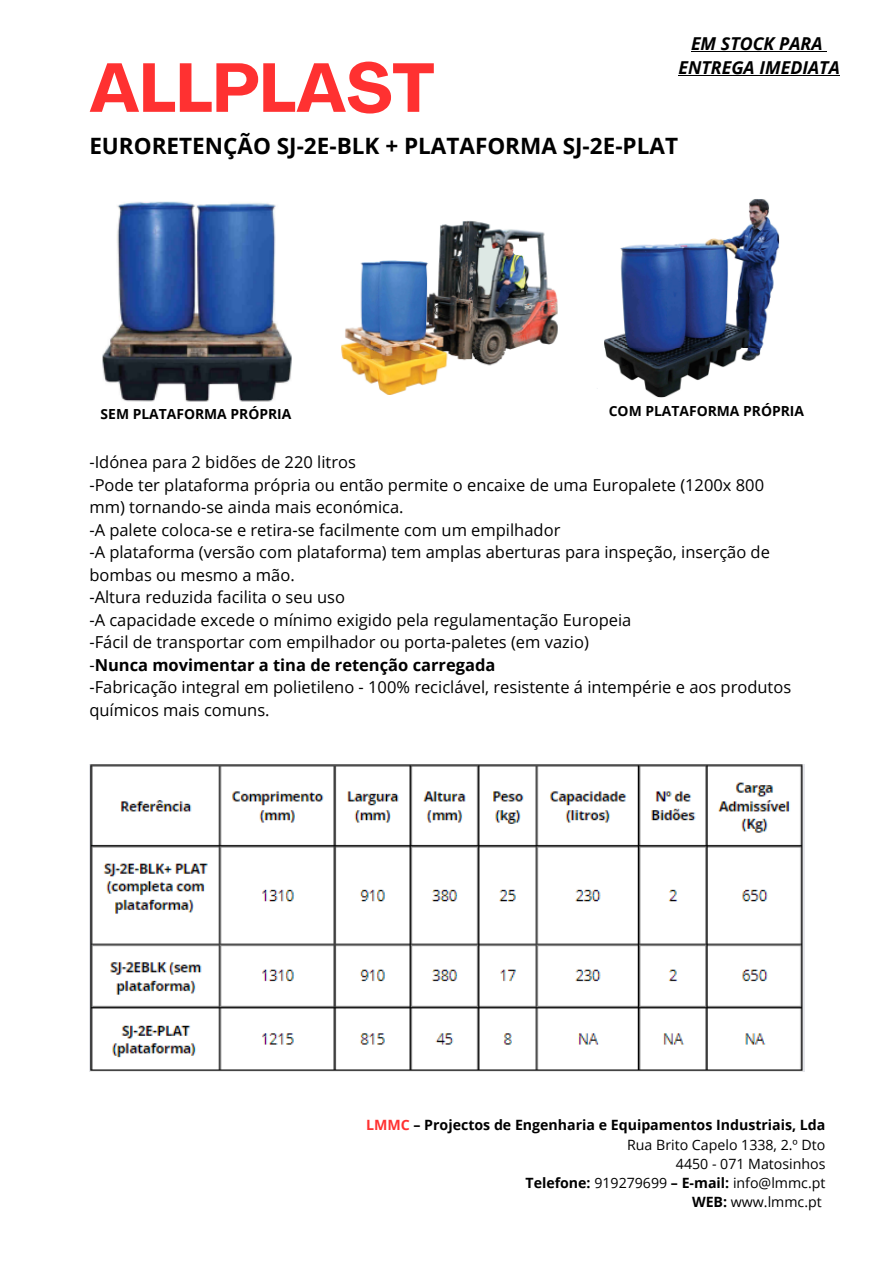
<style>
.page{position:relative;width:894px;height:1264px;background:#fff}
.page>*{position:absolute;margin:0;border:0;box-sizing:border-box;transform-origin:0 0}
.t1{font:700 68.1px "Agrandir";color:#ff3131}
.t2{font:700 22.5px "Open Sans";color:#000}
.t3{font:italic 700 17.7px/24.5px "Open Sans";color:#000;text-align:center}
.t4{font:16.5px/22.5px "Open Sans";color:#000}
.t5{font:14.1px "Open Sans";color:#000}
.t6{font:700 14.1px "Open Sans";color:#000}
.t7{font:700 13.95px "Open Sans";color:#000}
.s1{font-weight:700}
.s2{color:#ff3131}
</style>
<div class="page">
<img style="left:102px;top:201px;width:190px;height:201px">
<img style="left:341px;top:220px;width:217px;height:175px">
<img style="left:597px;top:199px;width:183px;height:199px">
<img style="left:89px;top:764px;width:715px;height:307px">
<hr style="left:690px;top:51px;width:132px;height:1px;background:#000">
<hr style="left:678px;top:75px;width:161px;height:1px;background:#000">
<p class="t1" style="left:89px;top:61px;width:347px">ALLPLAST</p>
<p class="t3" style="left:678px;top:31px;width:163px">EM STOCK PARA<br>ENTREGA IMEDIATA</p>
<p class="t2" style="left:89px;top:130px;width:590px">EURORETENÇÃO SJ-2E-BLK + PLATAFORMA SJ-2E-PLAT</p>
<h4 class="t7" style="left:101px;top:404px;width:192px">SEM PLATAFORMA PRÓPRIA</h4>
<h5 class="t7" style="left:608px;top:400px;width:197px">COM PLATAFORMA PRÓPRIA</h5>
<p class="t4" style="left:89px;top:450px;width:703px">-Idónea para 2 bidões de 220 litros<br>-Pode ter plataforma própria ou então permite o encaixe de uma Europalete (1200x 800 mm) tornando-se ainda mais económica.<br>-A palete coloca-se e retira-se facilmente com um empilhador<br>-A plataforma (versão com plataforma) tem amplas aberturas para inspeção, inserção de bombas ou mesmo a mão.<br>-Altura reduzida facilita o seu uso<br>-A capacidade excede o mínimo exigido pela regulamentação Europeia<br>-Fácil de transportar com empilhador ou porta-paletes (em vazio)<br>-<span class="s1">Nunca movimentar a tina de retenção carregada<br></span>-Fabricação integral em polietileno - 100% reciclável, resistente á intempérie e aos produtos químicos mais comuns.</p>
<p class="t6" style="left:366px;top:1115px;width:460px"><span class="s2">LMMC</span> – Projectos de Engenharia e Equipamentos Industriais, Lda</p>
<p class="t5" style="left:627px;top:1134px;width:200px">Rua Brito Capelo 1338, 2.º Dto</p>
<p class="t5" style="left:675px;top:1153px;width:151px">4450 - 071 Matosinhos</p>
<p class="t5" style="left:525px;top:1172px;width:301px"><span class="s1">Telefone:</span> 919279699 <span class="s1">– E-mail:</span> info@lmmc.pt</p>
<p class="t5" style="left:691px;top:1191px;width:131px"><span class="s1">WEB:</span> www.lmmc.pt</p>
</div>
